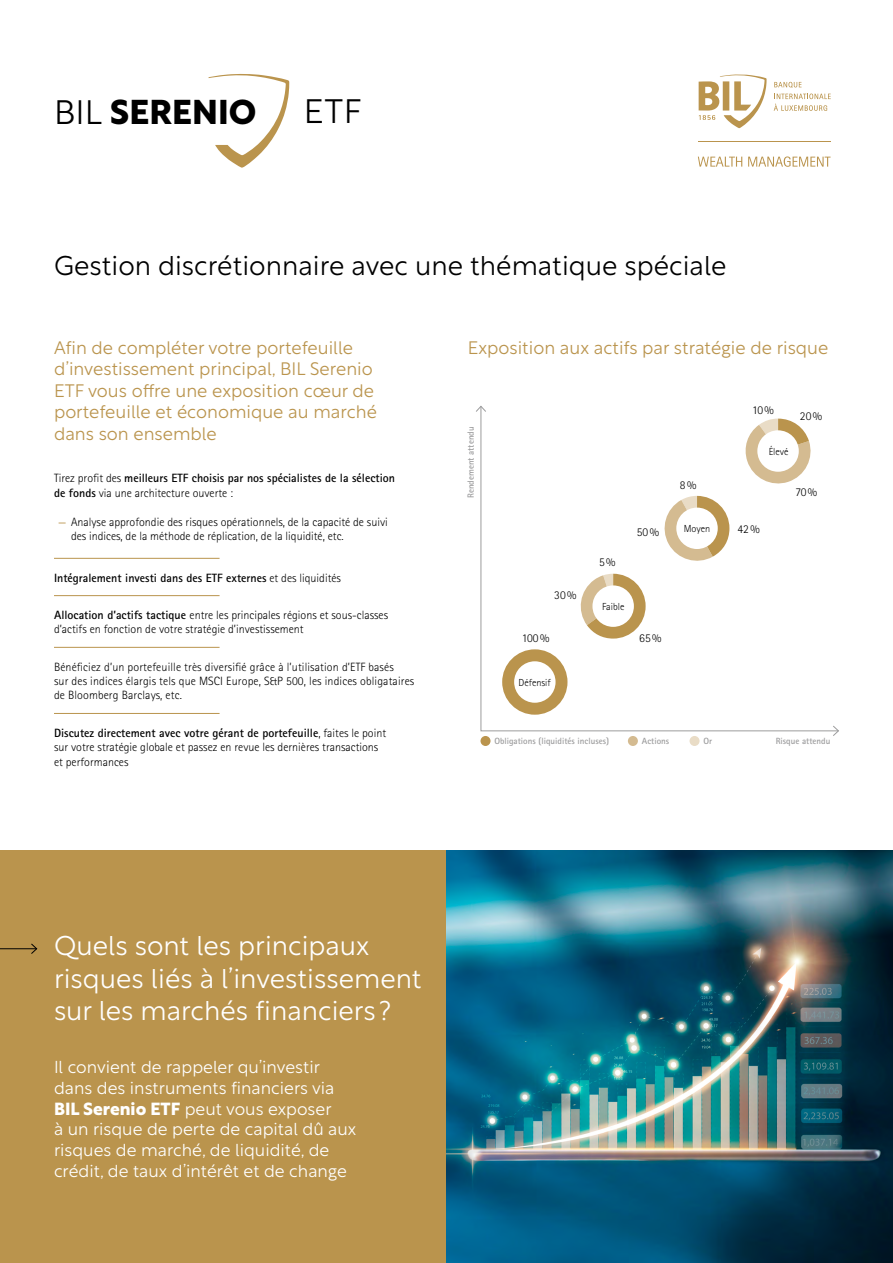
<style>
.page{position:relative;width:893px;height:1263px;background:#fff}
.page>*{position:absolute;margin:0;border:0;box-sizing:border-box;transform-origin:0 0}
.t1{font:700 33.75px "Rustica";color:#000}
.t2{font:300 33.75px "Rustica";color:#000}
.t3{font:300 27px/32.4px "Rustica";color:#fff}
.t4{font:300 27px "Rustica";color:#000}
.t5{font:300 18px/21.6px "Rustica";color:#ba944d}
.t6{font:300 17.25px/20.7px "Rustica";color:#fff}
.t7{font:300 12px/14.4px "Rotis Sans Serif Std";color:#000}
.t8{font:700 12px/14.4px "Rotis Sans Serif Std";color:#000}
.t9{font:300 10.2px "Rotis Sans Serif Std";color:#000}
.t10{font:700 9px "Rotis Sans Serif Std";color:#9c9c9d}
.s1{font-weight:300}
.s2{font-weight:400;color:#ba944d}
.s3{font-weight:700}
</style>
<div class="page">
<div style="left:0;top:850px;width:893px;height:413px;background:#ba944d"></div>
<hr style="left:0;top:948px;width:37px;height:1px;background:#000">
<svg style="left:30px;top:943px;width:8px;height:11px"></svg>
<hr style="left:54px;top:558px;width:166px;height:1px;background:#ba944d">
<hr style="left:54px;top:595px;width:166px;height:1px;background:#ba944d">
<hr style="left:54px;top:647px;width:166px;height:1px;background:#ba944d">
<hr style="left:54px;top:713px;width:166px;height:1px;background:#ba944d">
<svg style="left:209px;top:74px;width:80px;height:94px"></svg>
<img style="left:446px;top:850px;width:447px;height:413px">
<svg style="left:480px;top:413px;width:352px;height:319px"></svg>
<svg style="left:476px;top:406px;width:10px;height:7px"></svg>
<svg style="left:832px;top:725px;width:7px;height:11px"></svg>
<div style="left:480px;top:736px;width:10px;height:10px;background:#ba944d;border-radius:50%"></div>
<div style="left:628px;top:736px;width:10px;height:10px;background:#d4bb91;border-radius:50%"></div>
<div style="left:689px;top:736px;width:10px;height:10px;background:#e9dcc6;border-radius:50%"></div>
<div style="left:502px;top:649px;width:65px;height:66px;background:#ba944d;border-radius:50%"></div>
<div style="left:514px;top:661px;width:42px;height:42px;background:#fff;border-radius:50%"></div>
<svg style="left:576px;top:574px;width:70px;height:64px"></svg>
<div style="left:592px;top:585px;width:42px;height:42px;background:#fff;border-radius:50%"></div>
<svg style="left:660px;top:496px;width:69px;height:69px"></svg>
<div style="left:676px;top:508px;width:42px;height:41px;background:#fff;border-radius:50%"></div>
<svg style="left:743px;top:419px;width:71px;height:68px"></svg>
<div style="left:757px;top:430px;width:42px;height:42px;background:#fff;border-radius:50%"></div>
<hr style="left:699px;top:142px;width:132px;height:1px;background:#ba944d">
<svg style="left:774px;top:82px;width:28px;height:5px"></svg>
<svg style="left:699px;top:74px;width:68px;height:54px"></svg>
<svg style="left:774px;top:94px;width:57px;height:17px"></svg>
<svg style="left:698px;top:157px;width:44px;height:10px"></svg>
<svg style="left:748px;top:156px;width:82px;height:11px"></svg>
<h1 class="t1" style="left:54px;top:82px;width:204px"><span class="s1">BIL</span> SERENIO</h1>
<h1 class="t2" style="left:304px;top:82px;width:60px">ETF</h1>
<h2 class="t4" style="left:54px;top:242px;width:674px">Gestion discrétionnaire avec une thématique spéciale</h2>
<h3 class="t5" style="left:54px;top:334px;width:324px">Afin de compléter votre portefeuille d’investissement principal, BIL Serenio ETF vous offre une exposition cœur de portefeuille et économique au marché dans son ensemble</h3>
<p class="t8" style="left:54px;top:471px;width:342px"><span class="s1">Tirez profit des</span> meilleurs ETF choisis par nos spécialistes de la sélection de fonds <span class="s1">via une architecture ouverte :</span></p>
<p class="t7" style="left:71px;top:514px;width:318px;text-indent:-13px"><span class="s2">—</span> Analyse approfondie des risques opérationnels, de la capacité de suivi des indices, de la méthode de réplication, de la liquidité, etc.</p>
<p class="t8" style="left:54px;top:570px;width:289px">Intégralement investi dans des ETF externes <span class="s1">et des liquidités</span></p>
<p class="t7" style="left:54px;top:608px;width:336px"><span class="s3">Allocation d’actifs tactique</span> entre les principales régions et sous-classes d’actifs en fonction de votre stratégie d’investissement</p>
<p class="t7" style="left:54px;top:659px;width:362px">Bénéficiez d’un portefeuille très diversifié grâce à l’utilisation d’ETF basés<br>sur des indices élargis tels que MSCI Europe, S&amp;P 500, les indices obligataires de Bloomberg Barclays, etc.</p>
<p class="t7" style="left:54px;top:725px;width:334px"><span class="s3">Discutez directement avec votre gérant de portefeuille</span>, faites le point sur votre stratégie globale et passez en revue les dernières transactions et performances</p>
<h3 class="t5" style="left:468px;top:334px;width:362px">Exposition aux actifs par stratégie de risque</h3>
<p class="t10" style="left:465px;top:498px;width:73px;rotate:-90deg">Rendement attendu</p>
<p class="t7" style="left:680px;top:478px;width:18px">8%</p>
<p class="t7" style="left:554px;top:588px;width:24px">30%</p>
<p class="t7" style="left:522px;top:630px;width:29px">100%</p>
<p class="t9" style="left:519px;top:676px;width:34px">Défensif</p>
<p class="t7" style="left:599px;top:555px;width:18px">5%</p>
<p class="t7" style="left:637px;top:525px;width:24px">50%</p>
<p class="t9" style="left:684px;top:522px;width:28px">Moyen</p>
<p class="t9" style="left:602px;top:600px;width:24px">Faible</p>
<p class="t7" style="left:639px;top:631px;width:24px">65%</p>
<p class="t10" style="left:494px;top:735px;width:116px">Obligations (liquidités incluses)</p>
<p class="t10" style="left:642px;top:735px;width:29px">Actions</p>
<p class="t10" style="left:703px;top:735px;width:10px">Or</p>
<p class="t7" style="left:752px;top:403px;width:23px">10%</p>
<p class="t9" style="left:769px;top:445px;width:21px">Élevé</p>
<p class="t7" style="left:800px;top:408px;width:24px">20%</p>
<p class="t7" style="left:737px;top:522px;width:24px">42%</p>
<p class="t7" style="left:795px;top:485px;width:23px">70%</p>
<p class="t10" style="left:776px;top:736px;width:56px">Risque attendu</p>
<h2 class="t3" style="left:54px;top:926px;width:369px">Quels sont les principaux risques liés à l’investissement sur les marchés financiers ?</h2>
<h3 class="t6" style="left:54px;top:1055px;width:304px">Il convient de rappeler qu’investir dans des instruments financiers via <span class="s3">BIL Serenio ETF</span> peut vous exposer<br>à un risque de perte de capital dû aux risques de marché, de liquidité, de crédit, de taux d’intérêt et de change</h3>
</div>
